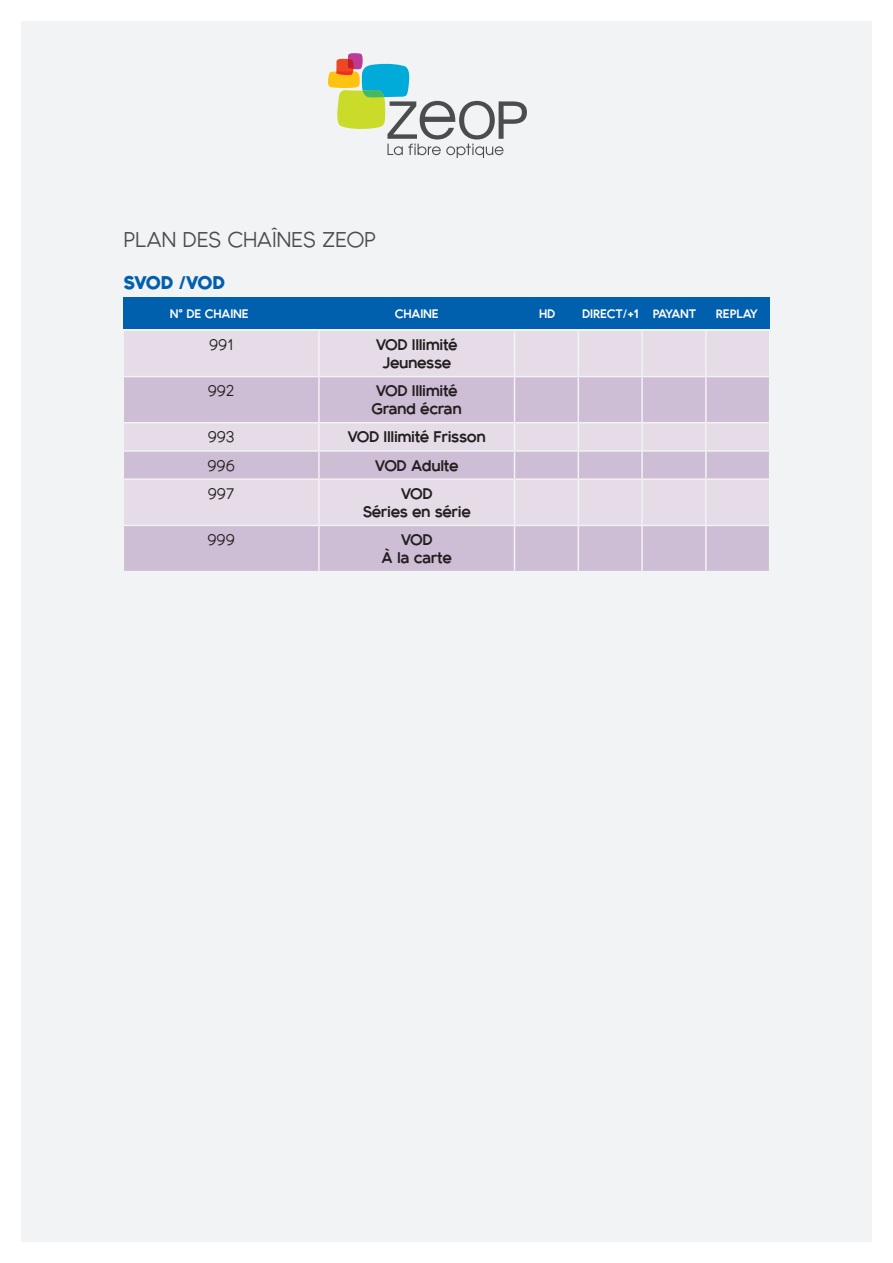
<style>
.page{position:relative;width:893px;height:1263px;background:#fff}
.page>*{position:absolute;margin:0;border:0;box-sizing:border-box;transform-origin:0 0}
.t1{font:21px "Bambino New";letter-spacing:-.015em;color:#4b4c4d}
.t2{font:900 18px "Bambino New";letter-spacing:-.045em;color:#0160ae}
.t3{font:700 15px/18px "Bambino New";letter-spacing:-.025em;color:#231f20;text-align:center}
.t4{font:15px "Bambino New";color:#231f20}
.t5{font:700 12px "Bambino New";letter-spacing:-.015em;color:#fff}
</style>
<div class="page">
<div style="left:21px;top:21px;width:851px;height:1221px;background:#f2f3f4"></div>
<svg style="left:328px;top:53px;width:199px;height:105px"></svg>
<div style="left:124px;top:331px;width:645px;height:45px;background:#e5dce8"></div>
<svg style="left:124px;top:377px;width:645px;height:194px;background:#d7c9dc"></svg>
<hr style="left:318px;top:331px;width:2px;height:45px;background:#f2f3f4">
<hr style="left:514px;top:331px;width:1px;height:45px;background:#f2f3f4">
<hr style="left:578px;top:331px;width:1px;height:45px;background:#f2f3f4">
<hr style="left:641px;top:331px;width:2px;height:45px;background:#f2f3f4">
<hr style="left:705px;top:331px;width:2px;height:45px;background:#f2f3f4">
<hr style="left:318px;top:377px;width:2px;height:45px;background:#f2f3f4">
<hr style="left:514px;top:377px;width:1px;height:45px;background:#f2f3f4">
<hr style="left:578px;top:377px;width:1px;height:45px;background:#f2f3f4">
<hr style="left:641px;top:377px;width:2px;height:45px;background:#f2f3f4">
<hr style="left:705px;top:377px;width:2px;height:45px;background:#f2f3f4">
<hr style="left:123px;top:422px;width:196px;height:1px;background:#f2f3f4">
<hr style="left:319px;top:422px;width:195px;height:1px;background:#f2f3f4">
<hr style="left:318px;top:423px;width:2px;height:27px;background:#f2f3f4">
<hr style="left:514px;top:422px;width:64px;height:1px;background:#f2f3f4">
<hr style="left:578px;top:422px;width:64px;height:1px;background:#f2f3f4">
<hr style="left:642px;top:422px;width:64px;height:1px;background:#f2f3f4">
<hr style="left:641px;top:423px;width:2px;height:27px;background:#f2f3f4">
<hr style="left:706px;top:422px;width:64px;height:1px;background:#f2f3f4">
<hr style="left:705px;top:423px;width:2px;height:27px;background:#f2f3f4">
<hr style="left:123px;top:450px;width:196px;height:2px;background:#f2f3f4">
<hr style="left:319px;top:450px;width:195px;height:2px;background:#f2f3f4">
<hr style="left:318px;top:452px;width:2px;height:26px;background:#f2f3f4">
<hr style="left:514px;top:450px;width:64px;height:2px;background:#f2f3f4">
<svg style="left:514px;top:423px;width:1px;height:55px"></svg>
<hr style="left:578px;top:450px;width:64px;height:2px;background:#f2f3f4">
<svg style="left:578px;top:423px;width:1px;height:55px"></svg>
<hr style="left:642px;top:450px;width:64px;height:2px;background:#f2f3f4">
<hr style="left:641px;top:452px;width:2px;height:26px;background:#f2f3f4">
<hr style="left:706px;top:450px;width:64px;height:2px;background:#f2f3f4">
<hr style="left:705px;top:452px;width:2px;height:26px;background:#f2f3f4">
<hr style="left:123px;top:478px;width:196px;height:2px;background:#f2f3f4">
<hr style="left:319px;top:478px;width:195px;height:2px;background:#f2f3f4">
<hr style="left:318px;top:480px;width:2px;height:45px;background:#f2f3f4">
<hr style="left:514px;top:478px;width:64px;height:2px;background:#f2f3f4">
<hr style="left:514px;top:480px;width:1px;height:45px;background:#f2f3f4">
<hr style="left:578px;top:478px;width:64px;height:2px;background:#f2f3f4">
<hr style="left:578px;top:480px;width:1px;height:45px;background:#f2f3f4">
<hr style="left:642px;top:478px;width:64px;height:2px;background:#f2f3f4">
<hr style="left:641px;top:480px;width:2px;height:45px;background:#f2f3f4">
<hr style="left:706px;top:478px;width:64px;height:2px;background:#f2f3f4">
<hr style="left:705px;top:480px;width:2px;height:45px;background:#f2f3f4">
<hr style="left:123px;top:525px;width:196px;height:1px;background:#f2f3f4">
<hr style="left:319px;top:525px;width:195px;height:1px;background:#f2f3f4">
<hr style="left:318px;top:526px;width:2px;height:45px;background:#f2f3f4">
<hr style="left:514px;top:525px;width:64px;height:1px;background:#f2f3f4">
<hr style="left:514px;top:526px;width:1px;height:45px;background:#f2f3f4">
<hr style="left:578px;top:525px;width:64px;height:1px;background:#f2f3f4">
<hr style="left:578px;top:526px;width:1px;height:45px;background:#f2f3f4">
<hr style="left:642px;top:525px;width:64px;height:1px;background:#f2f3f4">
<hr style="left:641px;top:526px;width:2px;height:45px;background:#f2f3f4">
<hr style="left:706px;top:525px;width:64px;height:1px;background:#f2f3f4">
<hr style="left:705px;top:526px;width:2px;height:45px;background:#f2f3f4">
<div style="left:123px;top:297px;width:647px;height:32px;background:#0160ae"></div>
<h1 class="t1" style="left:123px;top:221px;width:254px">PLAN DES CHAÎNES ZEOP</h1>
<p class="t2" style="left:123px;top:266px;width:103px">SVOD /VOD</p>
<p class="t5" style="left:170px;top:303px;width:80px">N° DE CHAINE</p>
<p class="t5" style="left:395px;top:303px;width:45px">CHAINE</p>
<p class="t5" style="left:539px;top:303px;width:18px">HD</p>
<p class="t5" style="left:582px;top:303px;width:116px">DIRECT/+1 PAYANT</p>
<p class="t5" style="left:716px;top:303px;width:44px">REPLAY</p>
<p class="t4" style="left:209px;top:332px;width:26px">991</p>
<p class="t3" style="left:376px;top:334px;width:83px">VOD Illimité<br>Jeunesse</p>
<p class="t4" style="left:208px;top:378px;width:28px">992</p>
<p class="t3" style="left:372px;top:380px;width:92px;text-align:left">VOD Illimité<br>Grand écran</p>
<p class="t4" style="left:208px;top:424px;width:28px">993</p>
<p class="t3" style="left:347px;top:426px;width:140px">VOD Illimité Frisson</p>
<p class="t4" style="left:207px;top:452px;width:29px">996</p>
<p class="t3" style="left:375px;top:455px;width:85px">VOD Adulte</p>
<p class="t4" style="left:208px;top:481px;width:28px">997</p>
<p class="t3" style="left:363px;top:483px;width:110px">VOD<br>Séries en série</p>
<p class="t4" style="left:207px;top:527px;width:29px">999</p>
<p class="t3" style="left:382px;top:529px;width:72px">VOD<br>À la carte</p>
</div>
